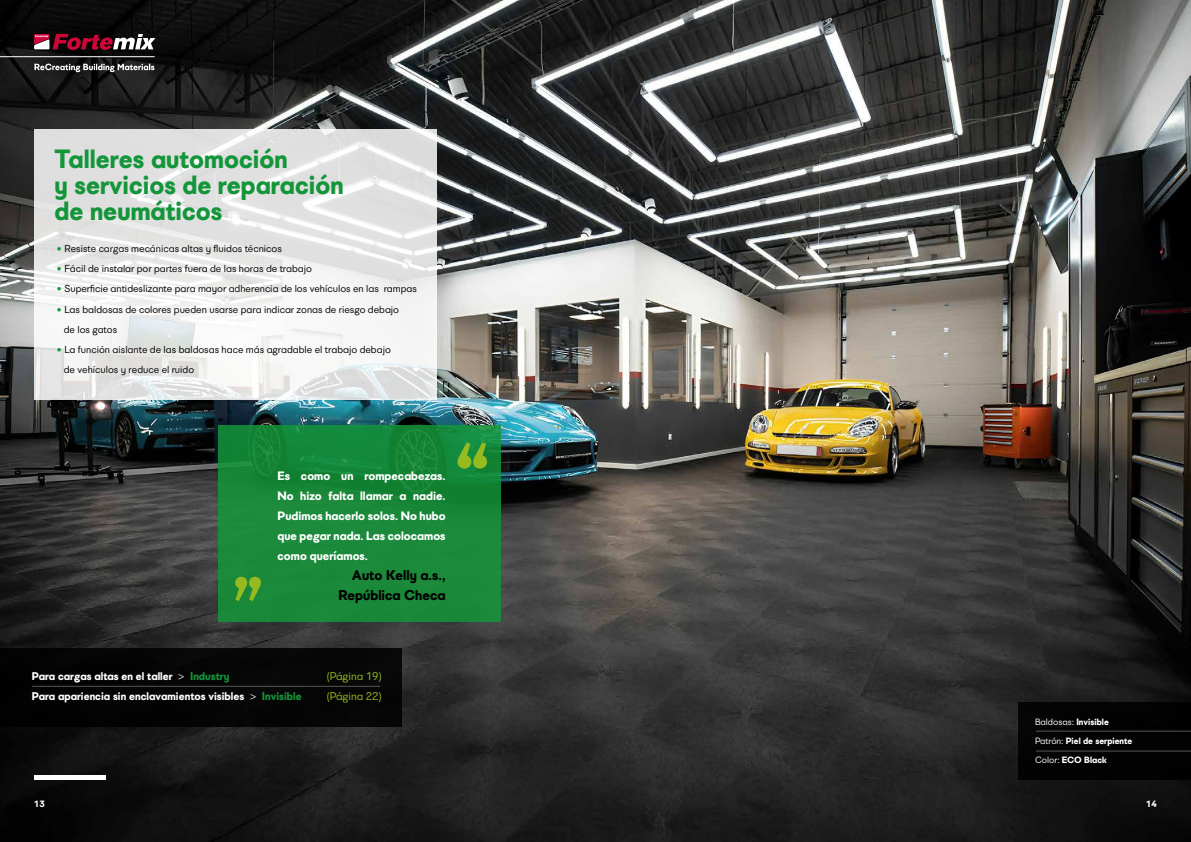
<style>
.page{position:relative;width:1191px;height:842px;background:#fff}
.page>*{position:absolute;margin:0;border:0;box-sizing:border-box;transform-origin:0 0}
.t1{font:700 26px/26px "UEFA Supercup";color:#139639}
.t2{font:700 14px/20px "UEFA Supercup";color:#000;text-align:right}
.t3{font:700 12px/20px "UEFA Supercup";color:#fff;text-align:justify}
.t4{font:700 11px "UEFA Supercup";color:#fff}
.t5{font:11px "UEFA Supercup";color:#95bb20}
.t6{font:10px/20px "UEFA Supercup";color:#000}
.t7{font:700 9px/19px "UEFA Supercup";color:#fff}
.s1{font-weight:700;color:#139639}
.s2{font-weight:300}
.s3{color:#139639}
.s4{font-weight:400}
</style>
<div class="page">
<img style="left:0;top:0;width:1191px;height:842px">
<div style="left:34px;top:775px;width:72px;height:5px;background:#fff"></div>
<svg style="left:34px;top:34px;width:121px;height:16px"></svg>
<svg style="left:34px;top:64px;width:120px;height:8px"></svg>
<hr style="left:0;top:57px;width:155px;height:1px;background:#fff">
<div style="left:1018px;top:702px;width:173px;height:78px;background:#000"></div>
<hr style="left:1035px;top:731px;width:156px;height:1px;background:#575756">
<hr style="left:1035px;top:751px;width:156px;height:1px;background:#575756">
<div style="left:0;top:648px;width:402px;height:79px;background:#000"></div>
<hr style="left:32px;top:686px;width:348px;height:1px;background:#575756">
<div style="left:218px;top:425px;width:283px;height:196px;background:#1a893a"></div>
<svg style="left:34px;top:129px;width:403px;height:271px;fill:#e6e6e6"></svg>
<svg style="left:235px;top:577px;width:26px;height:24px"></svg>
<svg style="left:457px;top:442px;width:30px;height:27px"></svg>
<h1 class="t1" style="left:55px;top:146px;width:290px">Talleres automoción<br>y servicios de reparación de neumáticos</h1>
<p class="t6" style="left:57px;top:239px;width:227px"><span class="s1">•</span> Resiste cargas mecánicas altas y fluidos técnicos</p>
<p class="t6" style="left:57px;top:259px;width:257px"><span class="s1">•</span> Fácil de instalar por partes fuera de las horas de trabajo</p>
<p class="t6" style="left:57px;top:279px;width:362px"><span class="s1">•</span> Superficie antideslizante para mayor adherencia de los vehículos en las rampas</p>
<p class="t6" style="left:64px;top:299px;width:337px;text-indent:-7px"><span class="s1">•</span> Las baldosas de colores pueden usarse para indicar zonas de riesgo debajo de los gatos</p>
<p class="t6" style="left:64px;top:339px;width:329px;text-indent:-7px"><span class="s1">•</span> La función aislante de las baldosas hace más agradable el trabajo debajo de vehículos y reduce el ruido</p>
<p class="t3" style="left:277px;top:465px;width:170px">Es como un rompecabezas.<br>No hizo falta llamar a nadie.<br>Pudimos hacerlo solos. No hubo que pegar nada. Las colocamos como queríamos.</p>
<h2 class="t2" style="left:338px;top:565px;width:109px">Auto Kelly a.s.,<br>República Checa</h2>
<p class="t4" style="left:32px;top:669px;width:199px">Para cargas altas en el taller <span class="s2">&gt;</span> <span class="s3">Industry</span></p>
<p class="t5" style="left:327px;top:669px;width:56px">(Página 19)</p>
<p class="t4" style="left:32px;top:689px;width:271px">Para apariencia sin enclavamientos visibles <span class="s2">&gt;</span> <span class="s3">Invisible</span></p>
<p class="t5" style="left:327px;top:689px;width:56px">(Página 22)</p>
<p class="t7" style="left:1035px;top:712px;width:99px"><span class="s4">Baldosas:</span> Invisible<br><span class="s4">Patrón:</span> Piel de serpiente<br><span class="s4">Color:</span> ECO Black</p>
<p class="t7" style="left:34px;top:795px;width:12px">13</p>
<p class="t7" style="left:1146px;top:795px;width:12px">14</p>
</div>
